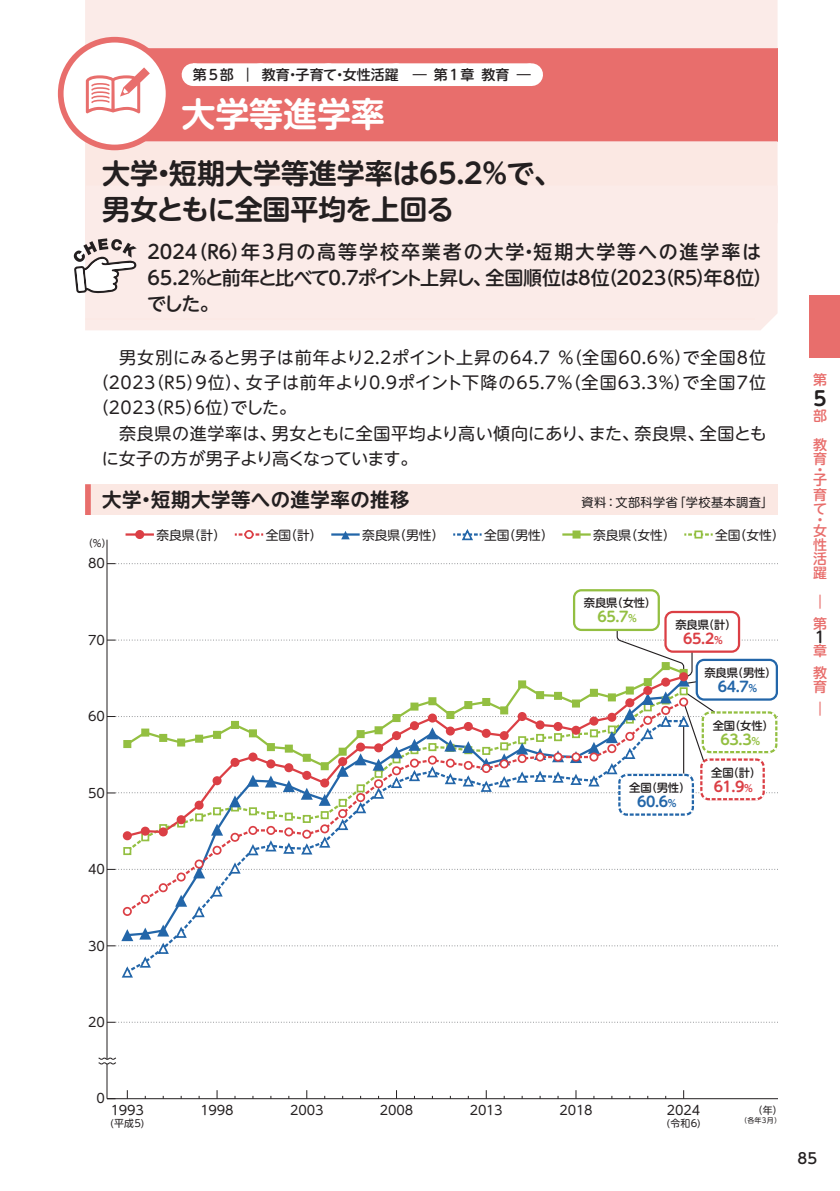
<style>
.page{position:relative;width:840px;height:1191px;background:#fff}
.page>*{position:absolute;margin:0;border:0;box-sizing:border-box;transform-origin:0 0}
.t1{font:500 62.4px "UD Shin M Go Pro";color:#e86e6c}
.t2{font:700 34px "UD Shin M Go Pro De";letter-spacing:-.005em;color:#fff}
.t3{font:700 28px/36px "UD Shin M Go Pro De";letter-spacing:-.005em;color:#231f20}
.t4{font:700 19.8px "UD Shin M Go Pro De";color:#231f20}
.t5{font:700 19.4px "UD Shin M Go Pro De";letter-spacing:.03em;color:#231f20}
.t6{font:500 19px/26px "UD Shin M Go Pro";letter-spacing:-.005em;color:#231f20}
.t7{font:17px/25.4px "UD Shin M Go Pro";letter-spacing:.03em;color:#231f20;text-align:justify}
.t8{font:500 15.6px "UD Shin M Go Pro";color:#231f20}
.t9{font:500 14.8px "UD Shin Go Pro";color:#231f20}
.t10{font:700 14.2px "UD Shin M Go Pro De";color:#93bf41}
.t11{font:700 14.2px "UD Shin M Go Pro De";color:#db3f45}
.t12{font:700 14.2px "UD Shin M Go Pro De";color:#2366a9}
.t13{font:500 14px "UD Shin M Go Pro";color:#231f20}
.t14{font:500 14px/10.8px "UD Shin M Go Pro";color:#e86e6c}
.t15{font:12.8px "UD Shin M Go Pro";letter-spacing:-.01em;color:#231f20}
.t16{font:12.2px "UD Shin M Go Pro";letter-spacing:.03em;color:#231f20}
.t17{font:500 11.4px "UD Shin M Go Pro";letter-spacing:-.02em;color:#231f20}
.t18{font:10px "UD Shin M Go Pro";letter-spacing:.015em;color:#231f20}
.t19{font:7px "UD Shin M Go Pro";color:#231f20}
.s1{font-size:10px}
</style>
<div class="page">
<div style="left:85px;top:48px;width:692px;height:40px;background:#e86e6c"></div>
<div style="left:85px;top:0;width:692px;height:48px;background:#fbebe8"></div>
<div style="left:193px;top:63px;width:337px;height:23px;background:#fff"></div>
<svg style="left:260px;top:63px;width:236px;height:1px"></svg>
<svg style="left:530px;top:63px;width:1px;height:23px"></svg>
<div style="left:85px;top:88px;width:692px;height:54px;background:#e86e6c"></div>
<div style="left:85px;top:142px;width:692px;height:44px;background:#fbe8e3"></div>
<div style="left:85px;top:186px;width:692px;height:144px;background:#fbebe8"></div>
<hr style="left:85px;top:319px;width:669px;height:1px;background:#fbe8e3">
<div style="left:85px;top:484px;width:692px;height:31px;background:#fbe8e3"></div>
<div style="left:85px;top:484px;width:6px;height:31px;background:#e86e6c"></div>
<svg style="left:74px;top:238px;width:63px;height:56px"></svg>
<svg style="left:108px;top:1021px;width:668px;height:2px"></svg>
<svg style="left:108px;top:606px;width:669px;height:372px"></svg>
<svg style="left:108px;top:563px;width:668px;height:1px"></svg>
<hr style="left:107px;top:1098px;width:670px;height:1px;background:#231f20">
<hr style="left:107px;top:539px;width:1px;height:559px;background:#231f20">
<svg style="left:98px;top:1057px;width:18px;height:8px"></svg>
<svg style="left:572px;top:589px;width:87px;height:42px"></svg>
<div style="left:575px;top:591px;width:82px;height:38px;background:#fff;border-radius:6px"></div>
<svg style="left:664px;top:611px;width:75px;height:42px"></svg>
<div style="left:666px;top:613px;width:71px;height:37px;background:#fff;border-radius:6px"></div>
<svg style="left:695px;top:659px;width:82px;height:41px"></svg>
<div style="left:697px;top:661px;width:78px;height:37px;background:#fff;border-radius:6px"></div>
<div style="left:700px;top:711px;width:77px;height:42px;border:6px dashed #fff;border-radius:7px"></div>
<div style="left:703px;top:713px;width:71px;height:38px;background:#fff;border-radius:6px"></div>
<div style="left:699px;top:758px;width:66px;height:42px;border:6px dashed #fff;border-radius:7px"></div>
<div style="left:702px;top:760px;width:60px;height:38px;background:#fff;border-radius:6px"></div>
<div style="left:617px;top:773px;width:77px;height:43px;border:6px dashed #fff;border-radius:7px"></div>
<div style="left:620px;top:776px;width:71px;height:37px;background:#fff;border-radius:6px"></div>
<svg style="left:684px;top:531px;width:28px;height:6px"></svg>
<div style="left:694px;top:530px;width:8px;height:8px;border:2px solid #93bf41"></div>
<hr style="left:562px;top:533px;width:28px;height:2px;background:#93bf41">
<div style="left:572px;top:530px;width:8px;height:8px;border:2px solid #93bf41"></div>
<svg style="left:453px;top:529px;width:28px;height:12px"></svg>
<hr style="left:331px;top:533px;width:28px;height:2px;background:#2366a9">
<svg style="left:341px;top:531px;width:8px;height:8px"></svg>
<svg style="left:235px;top:533px;width:28px;height:2px"></svg>
<div style="left:245px;top:531px;width:7px;height:7px;background:#fff;border-radius:50%"></div>
<div style="left:244px;top:530px;width:9px;height:9px;border:2px solid #db3f45;border-radius:50%"></div>
<hr style="left:125px;top:533px;width:29px;height:2px;background:#db3f45">
<div style="left:136px;top:531px;width:7px;height:7px;background:#db3f45;border-radius:50%"></div>
<div style="left:135px;top:530px;width:9px;height:9px;border:2px solid #db3f45;border-radius:50%"></div>
<div style="left:61px;top:40px;width:107px;height:107px;background:#fff;border-radius:50%"></div>
<svg style="left:86px;top:67px;width:64px;height:46px"></svg>
<div style="left:58px;top:37px;width:113px;height:113px;border:6px solid #e86e6c;border-radius:50%"></div>
<p class="t13" style="left:193px;top:64px;width:339px">第5部 ｜ 教育・子育て・女性活躍 ― 第1章 教育 ―</p>
<h2 class="t2" style="left:181px;top:87px;width:205px">大学等進学率</h2>
<h3 class="t3" style="left:102px;top:154px;width:461px">大学・短期大学等進学率は65.2％で、男女ともに全国平均を上回る</h3>
<p class="t6" style="left:147px;top:238px;width:626px">2024（R6）年3月の高等学校卒業者の大学・短期大学等への進学率は<br>65.2％と前年と比べて0.7ポイント上昇し、全国順位は8位（2023（R5）年8位）でした。</p>
<p class="t7" style="left:92px;top:344px;width:675px;text-indent:27px">男女別にみると男子は前年より2.2ポイント上昇の64.7 ％（全国60.6％）で全国8位（2023（R5）9位）、女子は前年より0.9ポイント下降の65.7％（全国63.3％）で全国7位（2023（R5）6位）でした。</p>
<p class="t7" style="left:102px;top:420px;width:666px;text-indent:17px">奈良県の進学率は、男女ともに全国平均より高い傾向にあり、また、奈良県、全国ともに女子の方が男子より高くなっています。</p>
<p class="t5" style="left:102px;top:484px;width:309px">大学・短期大学等への進学率の推移</p>
<p class="t16" style="left:581px;top:492px;width:193px">資料：文部科学省「学校基本調査」</p>
<p class="t18" style="left:83px;top:535px;width:30px">（%）</p>
<p class="t15" style="left:156px;top:525px;width:71px">奈良県（計）</p>
<p class="t15" style="left:265px;top:525px;width:58px">全国（計）</p>
<p class="t15" style="left:362px;top:525px;width:84px">奈良県（男性）</p>
<p class="t15" style="left:484px;top:525px;width:71px">全国（男性）</p>
<p class="t15" style="left:593px;top:525px;width:84px">奈良県（女性）</p>
<p class="t15" style="left:714px;top:525px;width:71px">全国（女性）</p>
<p class="t15" style="left:88px;top:553px;width:18px">80</p>
<p class="t15" style="left:88px;top:629px;width:18px">70</p>
<p class="t15" style="left:88px;top:706px;width:18px">60</p>
<p class="t15" style="left:88px;top:782px;width:18px">50</p>
<p class="t17" style="left:583px;top:594px;width:74px">奈良県（女性）</p>
<p class="t10" style="left:597px;top:605px;width:41px">65.7<span class="s1">%</span></p>
<p class="t17" style="left:675px;top:615px;width:63px">奈良県（計）</p>
<p class="t11" style="left:682px;top:627px;width:41px">65.2<span class="s1">%</span></p>
<p class="t17" style="left:704px;top:663px;width:74px">奈良県（男性）</p>
<p class="t12" style="left:717px;top:675px;width:41px">64.7<span class="s1">%</span></p>
<p class="t17" style="left:712px;top:716px;width:63px">全国（女性）</p>
<p class="t10" style="left:720px;top:727px;width:41px">63.3<span class="s1">%</span></p>
<p class="t17" style="left:710px;top:763px;width:51px">全国（計）</p>
<p class="t17" style="left:629px;top:778px;width:63px">全国（男性）</p>
<p class="t11" style="left:713px;top:774px;width:41px">61.9<span class="s1">%</span></p>
<p class="t12" style="left:636px;top:790px;width:41px">60.6<span class="s1">%</span></p>
<h1 class="t1" style="left:788px;top:275px;width:64px">█</h1>
<p class="t14" style="left:812px;top:374px;width:15px">第</p>
<p class="t14" style="left:812px;top:401px;width:15px;line-height:28.6px">部教</p>
<p class="t14" style="left:812px;top:452px;width:15px">育・子</p>
<p class="t14" style="left:812px;top:486px;width:15px;line-height:14.2px">育て</p>
<p class="t14" style="left:812px;top:513px;width:15px">・女</p>
<p class="t14" style="left:812px;top:537px;width:15px;line-height:14.2px;text-align:justify">性活躍</p>
<p class="t14" style="left:812px;top:590px;width:15px;line-height:21.6px">︱第</p>
<p class="t8" style="left:814px;top:625px;width:12px">1</p>
<p class="t14" style="left:812px;top:639px;width:15px;line-height:21.6px">章教</p>
<p class="t14" style="left:812px;top:675px;width:15px;line-height:21.6px">育︱</p>
<p class="t4" style="left:813px;top:382px;width:15px">5</p>
<p class="t15" style="left:88px;top:859px;width:18px">40</p>
<p class="t15" style="left:88px;top:935px;width:18px">30</p>
<p class="t15" style="left:88px;top:1011px;width:18px">20</p>
<p class="t15" style="left:96px;top:1088px;width:10px">0</p>
<p class="t15" style="left:111px;top:1099px;width:35px">1993</p>
<p class="t15" style="left:200px;top:1099px;width:35px">1998</p>
<p class="t15" style="left:290px;top:1099px;width:35px">2003</p>
<p class="t15" style="left:379px;top:1099px;width:35px">2008</p>
<p class="t15" style="left:469px;top:1099px;width:34px">2013</p>
<p class="t15" style="left:559px;top:1099px;width:34px">2018</p>
<p class="t18" style="left:110px;top:1114px;width:36px">(平成5)</p>
<p class="t15" style="left:666px;top:1099px;width:35px">2024</p>
<p class="t18" style="left:666px;top:1114px;width:36px">(令和6)</p>
<p class="t18" style="left:752px;top:1102px;width:31px">（年）</p>
<p class="t19" style="left:739px;top:1114px;width:42px">（各年3月）</p>
<p class="t9" style="left:797px;top:1146px;width:21px">85</p>
</div>
